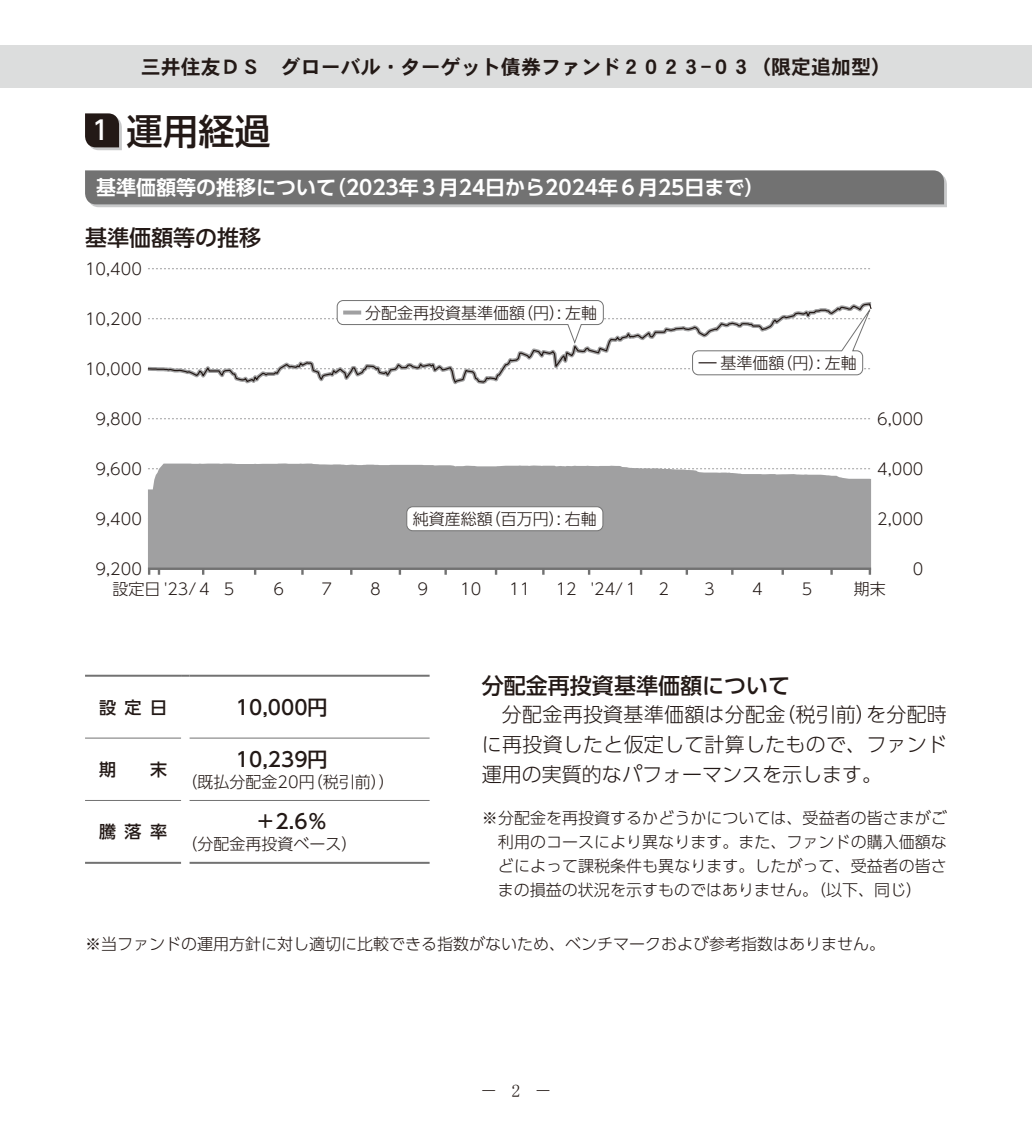
<style>
.page{position:relative;width:1032px;height:1134px;background:#fff}
.page>*{position:absolute;margin:0;border:0;box-sizing:border-box;transform-origin:0 0}
.t1{font:500 36px "UD Shin Go Pro";color:#231916}
.t2{font:500 22px "UD Shin Go Pro";color:#231916}
.t3{font:300 20px/30px "UD Shin Go Pro";letter-spacing:.01em;color:#231916;text-align:justify}
.t4{font:20px "DFHS Gothic W7 WIN RKSJ H";color:#231916}
.t5{font:700 20px "UD Shin Go Pro De";color:#fff}
.t6{font:500 20px "UD Shin Go Pro";color:#231916}
.t7{font:18px "MS Mincho";color:#231916}
.t8{font:500 17px "UD Shin Go Pro";color:#231916}
.t9{font:300 16px/24px "UD Shin Go Pro";color:#231916;text-align:justify}
.s1{font-size:26px;color:#fff}
</style>
<div class="page">
<div style="left:0;top:45px;width:1032px;height:43px;background:#dcdddd"></div>
<svg style="left:85px;top:113px;width:37px;height:37px"></svg>
<svg style="left:85px;top:170px;width:862px;height:37px;background:#7a7a7a"></svg>
<hr style="left:85px;top:738px;width:96px;height:1px;background:#727272">
<hr style="left:190px;top:738px;width:240px;height:1px;background:#727272">
<hr style="left:85px;top:800px;width:96px;height:1px;background:#727272">
<hr style="left:190px;top:800px;width:240px;height:1px;background:#727272">
<hr style="left:85px;top:675px;width:96px;height:2px;background:#727272">
<svg style="left:181px;top:675px;width:9px;height:2px"></svg>
<hr style="left:190px;top:675px;width:240px;height:2px;background:#727272">
<hr style="left:85px;top:862px;width:96px;height:2px;background:#727272">
<hr style="left:190px;top:862px;width:240px;height:2px;background:#727272">
<div style="left:148px;top:463px;width:723px;height:104px;background:#a0a0a1"></div>
<svg style="left:148px;top:518px;width:723px;height:1px"></svg>
<svg style="left:148px;top:468px;width:723px;height:1px"></svg>
<svg style="left:148px;top:418px;width:722px;height:1px"></svg>
<svg style="left:148px;top:268px;width:722px;height:1px"></svg>
<hr style="left:148px;top:567px;width:723px;height:3px;background:#727272">
<svg style="left:301px;top:570px;width:3px;height:5px"></svg>
<svg style="left:444px;top:570px;width:3px;height:5px"></svg>
<svg style="left:781px;top:570px;width:3px;height:5px"></svg>
<svg style="left:830px;top:570px;width:3px;height:5px"></svg>
<div style="left:407px;top:507px;width:196px;height:24px;background:#fff;border-radius:6px"></div>
<div style="left:406px;top:506px;width:197px;height:25px;border:1px solid #727272;border-radius:6px"></div>
<svg style="left:338px;top:300px;width:533px;height:85px"></svg>
<svg style="left:148px;top:303px;width:723px;height:81px"></svg>
<p class="t4" style="left:141px;top:57px;width:751px">三井住友ＤＳ　グローバル・ターゲット債券ファンド２０２３-０３（限定追加型）</p>
<h1 class="t1" style="left:92px;top:102px;width:180px"><span class="s1">1</span> 運用経過</h1>
<p class="t5" style="left:96px;top:171px;width:670px">基準価額等の推移について（2023年３月24日から2024年６月25日まで）</p>
<h2 class="t2" style="left:85px;top:220px;width:177px">基準価額等の推移</h2>
<p class="t9" style="left:85px;top:256px;width:58px">10,400</p>
<p class="t9" style="left:85px;top:306px;width:58px">10,200</p>
<p class="t9" style="left:85px;top:356px;width:58px">10,000</p>
<p class="t9" style="left:96px;top:406px;width:48px">9,800</p>
<p class="t9" style="left:96px;top:456px;width:48px">9,600</p>
<p class="t9" style="left:96px;top:506px;width:48px">9,400</p>
<p class="t9" style="left:96px;top:556px;width:48px">9,200</p>
<p class="t9" style="left:365px;top:300px;width:234px">分配金再投資基準価額（円）: 左軸</p>
<p class="t9" style="left:413px;top:506px;width:186px">純資産総額（百万円）: 右軸</p>
<p class="t9" style="left:720px;top:350px;width:138px">基準価額（円）: 左軸</p>
<p class="t9" style="left:877px;top:406px;width:48px">6,000</p>
<p class="t9" style="left:877px;top:456px;width:48px">4,000</p>
<p class="t9" style="left:877px;top:506px;width:48px">2,000</p>
<p class="t9" style="left:913px;top:556px;width:12px">0</p>
<p class="t9" style="left:113px;top:576px;width:126px">設定日 '23/４５</p>
<p class="t9" style="left:271px;top:576px;width:17px">６</p>
<p class="t9" style="left:319px;top:576px;width:17px">７</p>
<p class="t9" style="left:368px;top:576px;width:17px">８</p>
<p class="t9" style="left:415px;top:576px;width:17px">９</p>
<p class="t9" style="left:460px;top:576px;width:23px">10</p>
<p class="t9" style="left:509px;top:576px;width:23px">11</p>
<p class="t9" style="left:556px;top:576px;width:118px">12 '24/１ ２</p>
<p class="t9" style="left:701px;top:576px;width:17px">３</p>
<p class="t9" style="left:749px;top:576px;width:17px">４</p>
<p class="t9" style="left:799px;top:576px;width:17px">５</p>
<p class="t9" style="left:854px;top:576px;width:33px">期末</p>
<p class="t8" style="left:99px;top:693px;width:69px">設 定 日</p>
<p class="t6" style="left:236px;top:691px;width:93px">10,000円</p>
<p class="t8" style="left:99px;top:755px;width:69px">期　　末</p>
<p class="t8" style="left:99px;top:817px;width:69px">騰 落 率</p>
<p class="t6" style="left:236px;top:743px;width:93px">10,239円</p>
<p class="t9" style="left:182px;top:769px;width:215px">（既払分配金20円（税引前））</p>
<p class="t6" style="left:256px;top:805px;width:73px">＋2.6％</p>
<p class="t9" style="left:182px;top:832px;width:177px">（分配金再投資ベース）</p>
<h2 class="t2" style="left:482px;top:668px;width:309px">分配金再投資基準価額について</h2>
<p class="t3" style="left:482px;top:699px;width:467px;text-indent:20px">分配金再投資基準価額は分配金（税引前）を分配時に再投資したと仮定して計算したもので、ファンド運用の実質的なパフォーマンスを示します。</p>
<p class="t9" style="left:498px;top:806px;width:450px;text-indent:-16px">※分配金を再投資するかどうかについては、受益者の皆さまがご利用のコースにより異なります。また、ファンドの購入価額などによって課税条件も異なります。したがって、受益者の皆さまの損益の状況を示すものではありません。（以下、同じ）</p>
<p class="t9" style="left:85px;top:931px;width:801px">※当ファンドの運用方針に対し適切に比較できる指数がないため、ベンチマークおよび参考指数はありません。</p>
<p class="t7" style="left:511px;top:1081px;width:11px">2</p>
<p class="t7" style="left:480px;top:1081px;width:74px">－　　－</p>
</div>
